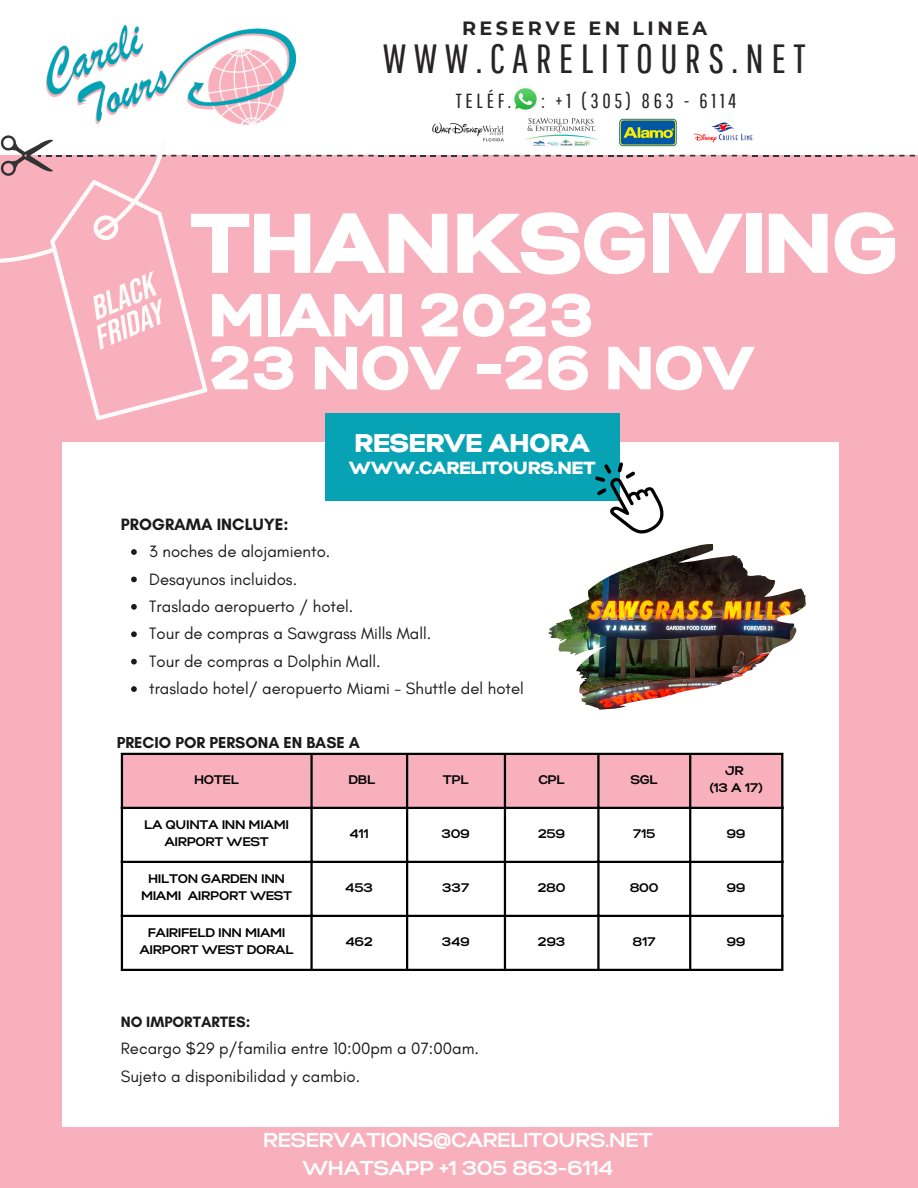
<style>
.page{position:relative;width:918px;height:1188px;background:#f8b0bd}
.page>*{position:absolute;margin:0;border:0;box-sizing:border-box;transform-origin:0 0}
.t1{font:900 84.6px "Gabriel Sans";color:#fff}
.t2{font:900 60.75px "Gabriel Sans";color:#fff}
.t3{font:40.8px "Pathway Gothic One";letter-spacing:.18em;color:#262425}
.t4{font:900 25.65px "Gabriel Sans";color:#fff}
.t5{font:20.4px "Pathway Gothic One";letter-spacing:.18em;color:#262425}
.t6{font:700 20.1px "Gabriel Sans";color:#fff}
.t7{font:700 19.2px "Montserrat";letter-spacing:.18em;color:#262425}
.t8{font:900 17.55px "Gabriel Sans";color:#fff}
.t9{font:16.8px "Glacial Indifference";color:#1a1a1a}
.t10{font:700 16.8px "Glacial Indifference";color:#1a1a1a}
.t11{font:700 16.2px "Glacial Indifference";color:#1a1a1a}
.t12{font:700 15.3px "Glacial Indifference";color:#1a1a1a}
.t13{font:700 12.45px/16.6px "Gabriel Sans";color:#000;text-align:center}
</style>
<div class="page">
<div style="left:62px;top:442px;width:777px;height:685px;background:#fff"></div>
<div style="left:326px;top:414px;width:294px;height:87px;background:#07a3b4"></div>
<div style="left:0;top:0;width:918px;height:155px;background:#fff"></div>
<svg style="left:2px;top:135px;width:13px;height:4px"></svg>
<svg style="left:284px;top:155px;width:37px;height:2px"></svg>
<svg style="left:327px;top:155px;width:15px;height:2px"></svg>
<svg style="left:348px;top:155px;width:67px;height:2px"></svg>
<svg style="left:518px;top:155px;width:22px;height:2px"></svg>
<svg style="left:546px;top:155px;width:15px;height:2px"></svg>
<svg style="left:567px;top:155px;width:86px;height:2px"></svg>
<svg style="left:753px;top:155px;width:15px;height:2px"></svg>
<svg style="left:659px;top:155px;width:15px;height:2px"></svg>
<svg style="left:680px;top:155px;width:67px;height:2px"></svg>
<svg style="left:774px;top:155px;width:57px;height:2px"></svg>
<svg style="left:837px;top:155px;width:15px;height:2px"></svg>
<svg style="left:858px;top:155px;width:57px;height:2px"></svg>
<img style="left:47px;top:26px;width:248px;height:99px">
<img style="left:525px;top:118px;width:73px;height:28px">
<img style="left:420px;top:122px;width:98px;height:35px">
<img style="left:619px;top:118px;width:58px;height:29px">
<img style="left:693px;top:122px;width:60px;height:21px">
<img style="left:514px;top:88px;width:23px;height:22px">
<svg style="left:595px;top:462px;width:69px;height:72px"></svg>
<svg style="left:0;top:139px;width:280px;height:282px"></svg>
<div style="left:123px;top:755px;width:658px;height:52px;background:#f8b0bd"></div>
<hr style="left:121px;top:755px;width:2px;height:214px;background:#000">
<hr style="left:310px;top:755px;width:3px;height:214px;background:#000">
<hr style="left:406px;top:755px;width:2px;height:214px;background:#000">
<hr style="left:504px;top:755px;width:2px;height:214px;background:#000">
<hr style="left:597px;top:755px;width:3px;height:214px;background:#000">
<hr style="left:689px;top:755px;width:2px;height:214px;background:#000">
<hr style="left:781px;top:755px;width:2px;height:214px;background:#000">
<hr style="left:121px;top:753px;width:662px;height:2px;background:#000">
<hr style="left:121px;top:807px;width:662px;height:2px;background:#000">
<hr style="left:121px;top:861px;width:662px;height:2px;background:#000">
<hr style="left:121px;top:915px;width:662px;height:2px;background:#000">
<hr style="left:121px;top:969px;width:662px;height:2px;background:#000">
<img style="left:548px;top:544px;width:258px;height:166px">
<svg style="left:131px;top:549px;width:6px;height:6px"></svg>
<svg style="left:131px;top:577px;width:6px;height:5px"></svg>
<svg style="left:131px;top:604px;width:6px;height:6px"></svg>
<svg style="left:131px;top:631px;width:6px;height:6px"></svg>
<svg style="left:131px;top:659px;width:6px;height:6px"></svg>
<svg style="left:131px;top:686px;width:6px;height:6px"></svg>
<p class="t7" style="left:462px;top:17px;width:247px">RESERVE EN LINEA</p>
<p class="t3" style="left:383px;top:34px;width:424px">WWW.CARELITOURS.NET</p>
<p class="t5" style="left:456px;top:88px;width:57px">TELÉF.</p>
<p class="t5" style="left:541px;top:88px;width:196px">: +1 (305) 863 - 6114</p>
<p class="t1" style="left:193px;top:206px;width:710px">THANKSGIVING</p>
<p class="t2" style="left:210px;top:288px;width:387px">MIAMI 2023</p>
<p class="t2" style="left:210px;top:341px;width:547px">23 NOV -26 NOV</p>
<p class="t4" style="left:355px;top:431px;width:237px">RESERVE AHORA</p>
<p class="t10" style="left:121px;top:514px;width:169px">PROGRAMA INCLUYE:</p>
<p class="t8" style="left:349px;top:460px;width:248px">WWW.CARELITOURS.NET</p>
<p class="t9" style="left:149px;top:541px;width:183px">3 noches de alojamiento.</p>
<p class="t9" style="left:149px;top:569px;width:149px">Desayunos incluidos.</p>
<p class="t9" style="left:149px;top:596px;width:206px">Traslado aeropuerto / hotel.</p>
<p class="t9" style="left:149px;top:623px;width:283px">Tour de compras a Sawgrass Mills Mall.</p>
<p class="t9" style="left:149px;top:651px;width:233px">Tour de compras a Dolphin Mall.</p>
<p class="t9" style="left:149px;top:678px;width:376px">traslado hotel/ aeropuerto Miami - Shuttle del hotel</p>
<p class="t11" style="left:117px;top:733px;width:245px">PRECIO POR PERSONA EN BASE A</p>
<p class="t13" style="left:195px;top:772px;width:46px">HOTEL</p>
<p class="t13" style="left:349px;top:772px;width:28px">DBL</p>
<p class="t13" style="left:443px;top:772px;width:27px">TPL</p>
<p class="t13" style="left:539px;top:772px;width:27px">CPL</p>
<p class="t13" style="left:631px;top:772px;width:28px">SGL</p>
<p class="t13" style="left:725px;top:763px;width:20px">JR</p>
<p class="t13" style="left:710px;top:780px;width:55px">(13 A 17)</p>
<p class="t13" style="left:144px;top:817px;width:146px">LA QUINTA INN MIAMI<br>AIRPORT WEST</p>
<p class="t13" style="left:350px;top:826px;width:20px">411</p>
<p class="t13" style="left:442px;top:826px;width:30px">309</p>
<p class="t13" style="left:538px;top:826px;width:29px">259</p>
<p class="t13" style="left:633px;top:826px;width:24px">715</p>
<p class="t13" style="left:727px;top:826px;width:20px">99</p>
<p class="t13" style="left:141px;top:871px;width:152px">HILTON GARDEN INN<br>MIAMI AIRPORT WEST</p>
<p class="t13" style="left:346px;top:880px;width:29px">453</p>
<p class="t13" style="left:443px;top:880px;width:28px">337</p>
<p class="t13" style="left:538px;top:880px;width:29px">280</p>
<p class="t13" style="left:630px;top:880px;width:30px">800</p>
<p class="t13" style="left:727px;top:880px;width:20px">99</p>
<p class="t13" style="left:140px;top:925px;width:155px">FAIRIFELD INN MIAMI<br>AIRPORT WEST DORAL</p>
<p class="t13" style="left:346px;top:934px;width:29px">462</p>
<p class="t13" style="left:442px;top:934px;width:29px">349</p>
<p class="t13" style="left:538px;top:934px;width:29px">293</p>
<p class="t13" style="left:633px;top:934px;width:24px">817</p>
<p class="t13" style="left:727px;top:934px;width:20px">99</p>
<p class="t12" style="left:121px;top:1012px;width:131px">NO IMPORTARTES:</p>
<p class="t9" style="left:121px;top:1038px;width:360px">Recargo $29 p/familia entre 10:00pm a 07:00am.</p>
<p class="t9" style="left:121px;top:1066px;width:241px">Sujeto a disponibilidad y cambio.</p>
<p class="t6" style="left:263px;top:1131px;width:391px">RESERVATIONS@CARELITOURS.NET</p>
<p class="t6" style="left:303px;top:1159px;width:312px">WHATSAPP +1 305 863-6114</p>
</div>
